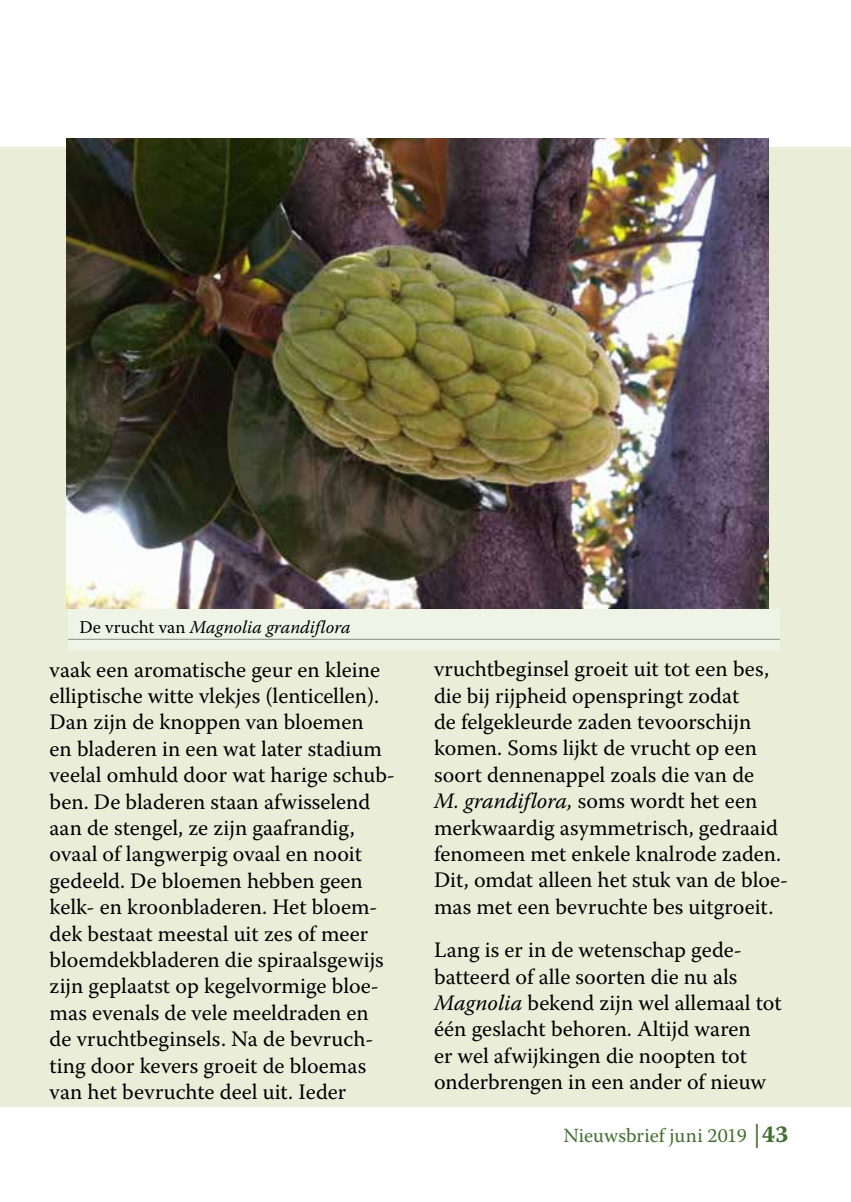
<style>
.page{position:relative;width:851px;height:1202px;background:#fff}
.page>*{position:absolute;margin:0;border:0;box-sizing:border-box;transform-origin:0 0}
.t1{font:22px/26.4px "Warnock Pro";color:#000}
.t2{font:20px "Warnock Pro";color:#437032}
.t3{font:italic 18px "Warnock Pro";color:#000}
.s1{font-style:normal}
.s2{font-style:italic}
.s3{font-family:"Bookman Old Style"}
.s4{font-family:"Warnock Pro Bold Capt";font-size:24px}
</style>
<div class="page">
<div style="left:0;top:147px;width:850px;height:960px;background:#eaeed9"></div>
<img style="left:66px;top:139px;width:702px;height:470px">
<div style="left:68px;top:609px;width:711px;height:40px;background:#f0f4e6"></div>
<hr style="left:68px;top:639px;width:711px;height:1px;background:#878787">
<p class="t3" style="left:79px;top:617px;width:272px"><span class="s1">De vrucht van</span> Magnolia grandiflora</p>
<p class="t1" style="left:50px;top:656px;width:347px">vaak een aromatische geur en kleine elliptische witte vlekjes (lenticellen).<br>Dan zijn de knoppen van bloemen<br>en bladeren in een wat later stadium veelal omhuld door wat harige schub&shy;ben. De bladeren staan afwisselend aan de stengel, ze zijn gaafrandig, ovaal of langwerpig ovaal en nooit gedeeld. De bloemen hebben geen kelk- en kroonbladeren. Het bloem&shy;dek bestaat meestal uit zes of meer bloemdekbladeren die spiraalsgewijs zijn geplaatst op kegelvormige bloe&shy;mas evenals de vele meeldraden en de vruchtbeginsels. Na de bevruch&shy;ting door kevers groeit de bloemas van het bevruchte deel uit. Ieder</p>
<p class="t1" style="left:434px;top:655px;width:356px">vruchtbeginsel groeit uit tot een bes, die bij rijpheid openspringt zodat<br>de felgekleurde zaden tevoorschijn komen. Soms lijkt de vrucht op een soort dennenappel zoals die van de<br><span class="s2">M. grandiflora,</span> soms wordt het een merkwaardig asymmetrisch, gedraaid fenomeen met enkele knalrode zaden.<br>Dit, omdat alleen het stuk van de bloe&shy;mas met een bevruchte bes uitgroeit.</p>
<p class="t1" style="left:434px;top:936px;width:349px">Lang is er in de wetenschap gede&shy;batteerd of alle soorten die nu als <span class="s2">Magnolia</span> bekend zijn wel allemaal tot één geslacht behoren. Altijd waren<br>er wel afwijkingen die noopten tot onderbrengen in een ander of nieuw</p>
<p class="t2" style="left:563px;top:1124px;width:226px">Nieuwsbrief juni 2019 <span class="s3">│</span><span class="s4">43</span></p>
</div>
